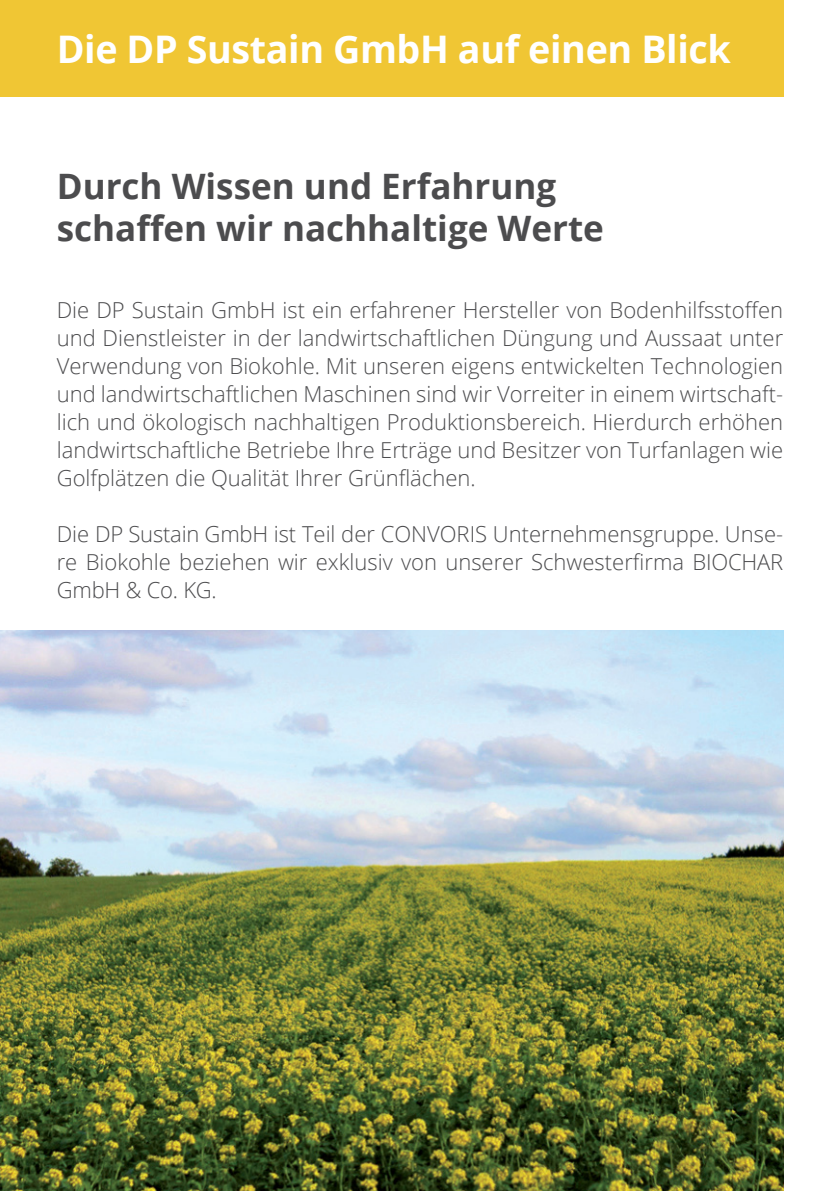
<style>
.page{position:relative;width:840px;height:1191px;background:#fff}
.page>*{position:absolute;margin:0;border:0;box-sizing:border-box;transform-origin:0 0}
.t1{font:700 38px "Open Sans";letter-spacing:-.01em;color:#fff}
.t2{font:700 35px/42px "Open Sans";color:#4c4c4e}
.t3{font:300 22px/28px "Open Sans";color:#4c4c4e;text-align:justify}
</style>
<div class="page">
<div style="left:0;top:0;width:782px;height:96px;background:#f0c634"></div>
<img style="left:0;top:631px;width:782px;height:560px">
<h1 class="t1" style="left:57px;top:34px;width:675px">Die DP Sustain GmbH auf einen Blick</h1>
<h2 class="t2" style="left:57px;top:169px;width:548px">Durch Wissen und Erfahrung schaffen wir nachhaltige Werte</h2>
<p class="t3" style="left:57px;top:295px;width:727px">Die DP Sustain GmbH ist ein erfahrener Hersteller von Bodenhilfsstoffen und Dienstleister in der landwirtschaftlichen Düngung und Aussaat unter Verwendung von Biokohle. Mit unseren eigens entwickelten Technologien und landwirtschaftlichen Maschinen sind wir Vorreiter in einem wirtschaft&shy;lich und ökologisch nachhaltigen Produktionsbereich. Hierdurch erhöhen landwirtschaftliche Betriebe Ihre Erträge und Besitzer von Turfanlagen wie Golfplätzen die Qualität Ihrer Grünflächen.</p>
<p class="t3" style="left:57px;top:522px;width:727px">Die DP Sustain GmbH ist Teil der CONVORIS Unternehmensgruppe. Unse&shy;re Biokohle beziehen wir exklusiv von unserer Schwesterfirma BIOCHAR GmbH &amp; Co. KG.</p>
</div>
